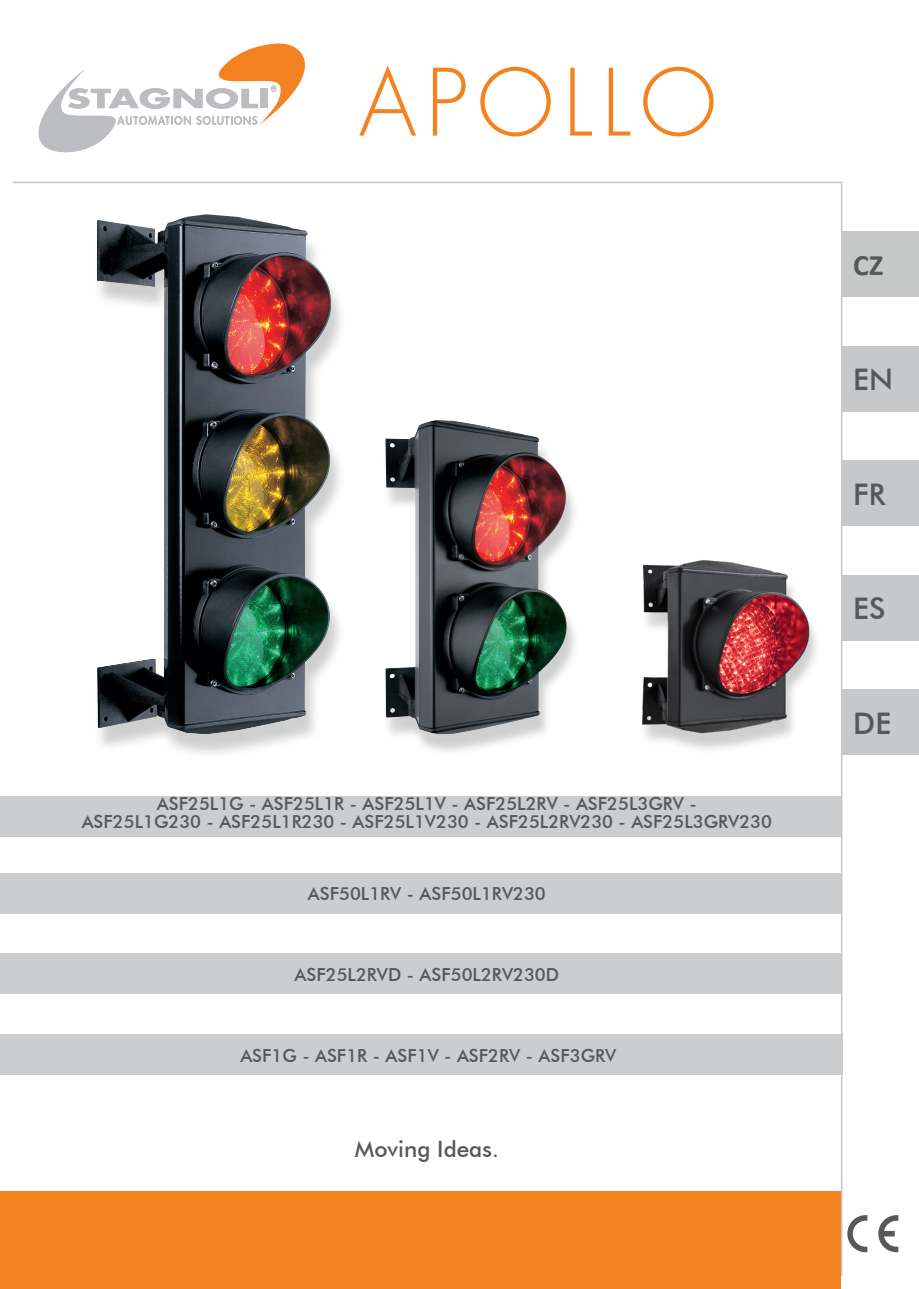
<style>
.page{position:relative;width:919px;height:1289px;background:#fff}
.page>*{position:absolute;margin:0;border:0;box-sizing:border-box;transform-origin:0 0}
.t1{font:300 90px "Futura";letter-spacing:.1em;color:#f58220}
.titoli{font:500 29.7px "Futura BT";color:#57585a}
.titoli-2{font:700 29.7px "Calibri";color:#57585a}
.t2{font:500 22.5px "Futura BT";color:#57585a}
.titoli-3{font:500 18px "Futura BT";color:#57585a}
</style>
<div class="page">
<div style="left:0;top:1191px;width:840px;height:97px;background:#f58220"></div>
<hr style="left:840px;top:183px;width:2px;height:1093px;background:#c6c6c6">
<hr style="left:13px;top:182px;width:829px;height:1px;background:#c6c6c6">
<svg style="left:38px;top:43px;width:267px;height:110px"></svg>
<div style="left:0;top:872px;width:840px;height:41px;background:#cccdcf"></div>
<div style="left:0;top:953px;width:840px;height:41px;background:#cccdcf"></div>
<div style="left:0;top:1034px;width:842px;height:40px;background:#cccdcf"></div>
<div style="left:383px;top:426px;width:196px;height:329px;background:#57585a;opacity:.29"></div>
<img style="left:385px;top:420px;width:183px;height:314px">
<div style="left:639px;top:566px;width:182px;height:188px;background:#57585a;opacity:.29"></div>
<img style="left:640px;top:560px;width:170px;height:181px">
<div style="left:93px;top:221px;width:253px;height:539px;background:#57585a;opacity:.29"></div>
<img style="left:97px;top:214px;width:236px;height:520px">
<div style="left:841px;top:232px;width:77px;height:65px;background:#c6c8c8"></div>
<div style="left:841px;top:346px;width:77px;height:65px;background:#c7c8ca"></div>
<div style="left:841px;top:461px;width:77px;height:65px;background:#c7c8ca"></div>
<div style="left:841px;top:575px;width:77px;height:65px;background:#c7c8ca"></div>
<div style="left:842px;top:689px;width:76px;height:65px;background:#c7c8ca"></div>
<div style="left:0;top:796px;width:840px;height:40px;background:#cccdcf"></div>
<svg style="left:847px;top:1215px;width:20px;height:37px"></svg>
<svg style="left:878px;top:1215px;width:20px;height:37px"></svg>
<p class="t1" style="left:359px;top:45px;width:359px">APOLLO</p>
<p class="titoli-3" style="left:157px;top:792px;width:541px">ASF25L1G - ASF25L1R - ASF25L1V - ASF25L2RV - ASF25L3GRV -</p>
<p class="titoli-3" style="left:82px;top:810px;width:691px">ASF25L1G230 - ASF25L1R230 - ASF25L1V230 - ASF25L2RV230 - ASF25L3GRV230</p>
<p class="titoli-3" style="left:308px;top:882px;width:239px">ASF50L1RV - ASF50L1RV230</p>
<p class="titoli-3" style="left:294px;top:963px;width:266px">ASF25L2RVD - ASF50L2RV230D</p>
<p class="titoli-3" style="left:240px;top:1044px;width:377px">ASF1G - ASF1R - ASF1V - ASF2RV - ASF3GRV</p>
<p class="t2" style="left:355px;top:1135px;width:145px">Moving Ideas.</p>
<p class="titoli-2" style="left:853px;top:244px;width:31px">CZ</p>
<p class="titoli" style="left:853px;top:361px;width:41px">EN</p>
<p class="titoli" style="left:853px;top:476px;width:34px">FR</p>
<p class="titoli" style="left:853px;top:590px;width:34px">ES</p>
<p class="titoli" style="left:853px;top:705px;width:39px">DE</p>
</div>
